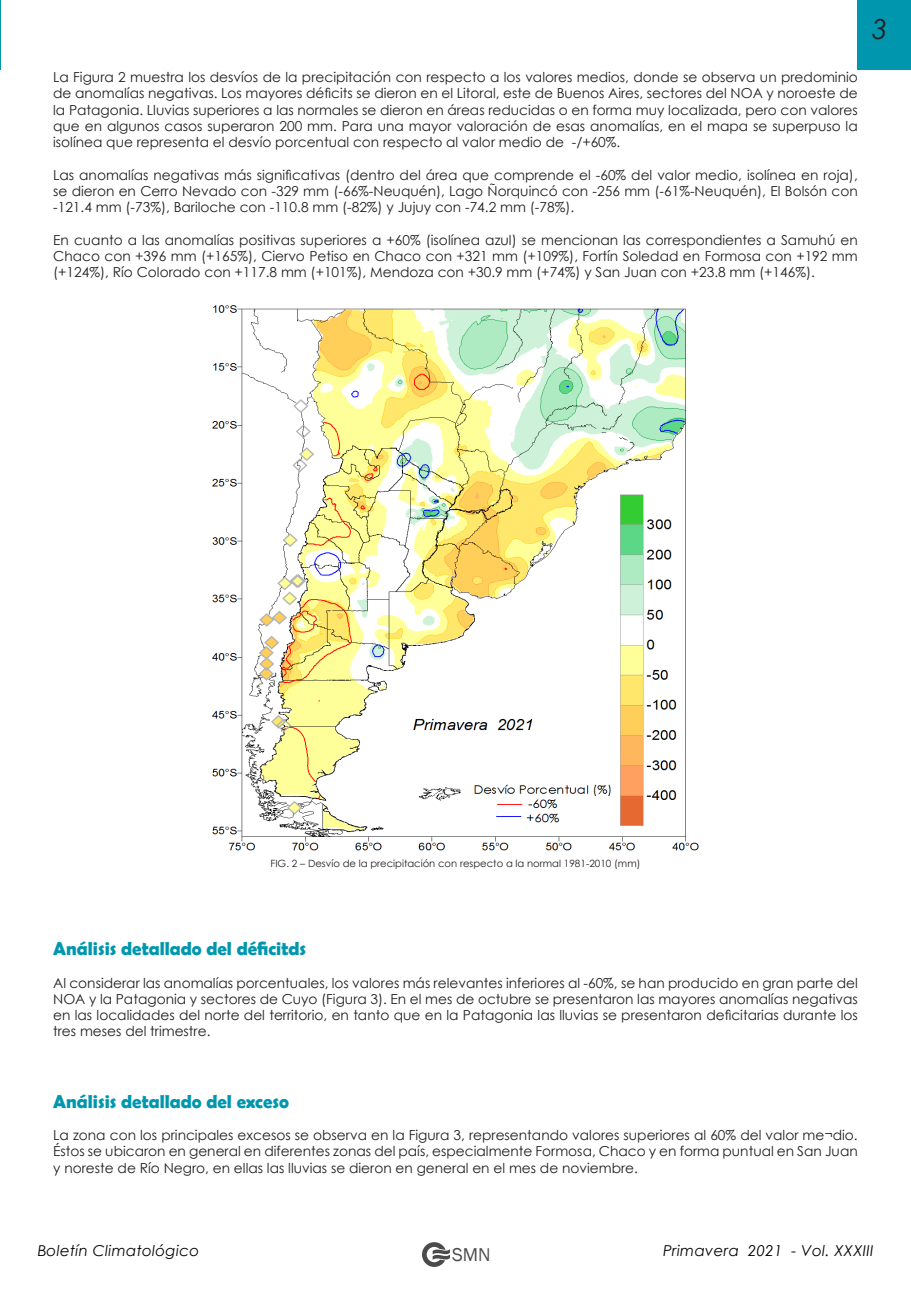
<style>
.page{position:relative;width:911px;height:1290px;background:#fff}
.page>*{position:absolute;margin:0;border:0;box-sizing:border-box;transform-origin:0 0}
.t1{font:italic 27.5px "Century Gothic";color:#231f20}
.t2{font:19.12px "Franklin Gothic";color:#4c4b4b}
.t3{font:700 18.75px "Berlin Sans FB Demi";color:#0097ae}
.t4{font:italic 15px "Century Gothic";letter-spacing:.02em;color:#040503}
.t5{font:13.75px/16.2px "Century Gothic";color:#231f20;text-align:justify}
.t6{font:10px "Century Gothic";color:#231f20}
</style>
<div class="page">
<hr style="left:0;top:0;width:1px;height:70px;background:#0097ae">
<div style="left:857px;top:0;width:54px;height:70px;background:#0097ae"></div>
<svg style="left:422px;top:1242px;width:28px;height:25px"></svg>
<img style="left:213px;top:305px;width:485px;height:546px">
<p class="t5" style="left:53px;top:69px;width:806px">La Figura 2 muestra los desvíos de la precipitación con respecto a los valores medios, donde se observa un predominio de anomalías negativas. Los mayores déficits se dieron en el Litoral, este de Buenos Aires, sectores del NOA y noroeste de la Patagonia. Lluvias superiores a las normales se dieron en áreas reducidas o en forma muy localizada, pero con valores que en algunos casos superaron 200 mm. Para una mayor valoración de esas anomalías, en el mapa se superpuso la isolínea que representa el desvío porcentual con respecto al valor medio de -/+60%.</p>
<p class="t5" style="left:53px;top:166px;width:806px">Las anomalías negativas más significativas (dentro del área que comprende el -60% del valor medio, isolínea en roja), se dieron en Cerro Nevado con -329 mm (-66%-Neuquén), Lago Ñorquincó con -256 mm (-61%-Neuquén), El Bolsón con -121.4 mm (-73%), Bariloche con -110.8 mm (-82%) y Jujuy con -74.2 mm (-78%).</p>
<p class="t5" style="left:53px;top:231px;width:806px">En cuanto a las anomalías positivas superiores a +60% (isolínea azul) se mencionan las correspondientes a Samuhú en Chaco con +396 mm (+165%), Ciervo Petiso en Chaco con +321 mm (+109%), Fortín Soledad en Formosa con +192 mm (+124%), Río Colorado con +117.8 mm (+101%), Mendoza con +30.9 mm (+74%) y San Juan con +23.8 mm (+146%).</p>
<h1 class="t1" style="left:872px;top:10px;width:17px">3</h1>
<p class="t6" style="left:270px;top:856px;width:371px">FIG. 2 – Desvío de la precipitación con respecto a la normal 1981-2010 (mm)</p>
<p class="t3" style="left:53px;top:938px;width:254px">Análisis detallado del déficitds</p>
<p class="t5" style="left:53px;top:974px;width:806px">Al considerar las anomalías porcentuales, los valores más relevantes inferiores al -60%, se han producido en gran parte del NOA y la Patagonia y sectores de Cuyo (Figura 3). En el mes de octubre se presentaron las mayores anomalías negativas en las localidades del norte del territorio, en tanto que en la Patagonia las lluvias se presentaron deficitarias durante los tres meses del trimestre.</p>
<p class="t3" style="left:53px;top:1090px;width:237px">Análisis detallado del exceso</p>
<p class="t5" style="left:53px;top:1127px;width:806px">La zona con los principales excesos se observa en la Figura 3, representando valores superiores al 60% del valor me¬dio.<br>Éstos se ubicaron en general en diferentes zonas del país, especialmente Formosa, Chaco y en forma puntual en San Juan y noreste de Río Negro, en ellas las lluvias se dieron en general en el mes de noviembre.</p>
<p class="t4" style="left:38px;top:1240px;width:163px">Boletín Climatológico</p>
<p class="t4" style="left:663px;top:1240px;width:212px">Primavera 2021 - Vol. XXXIII</p>
<h2 class="t2" style="left:452px;top:1242px;width:40px">SMN</h2>
</div>
